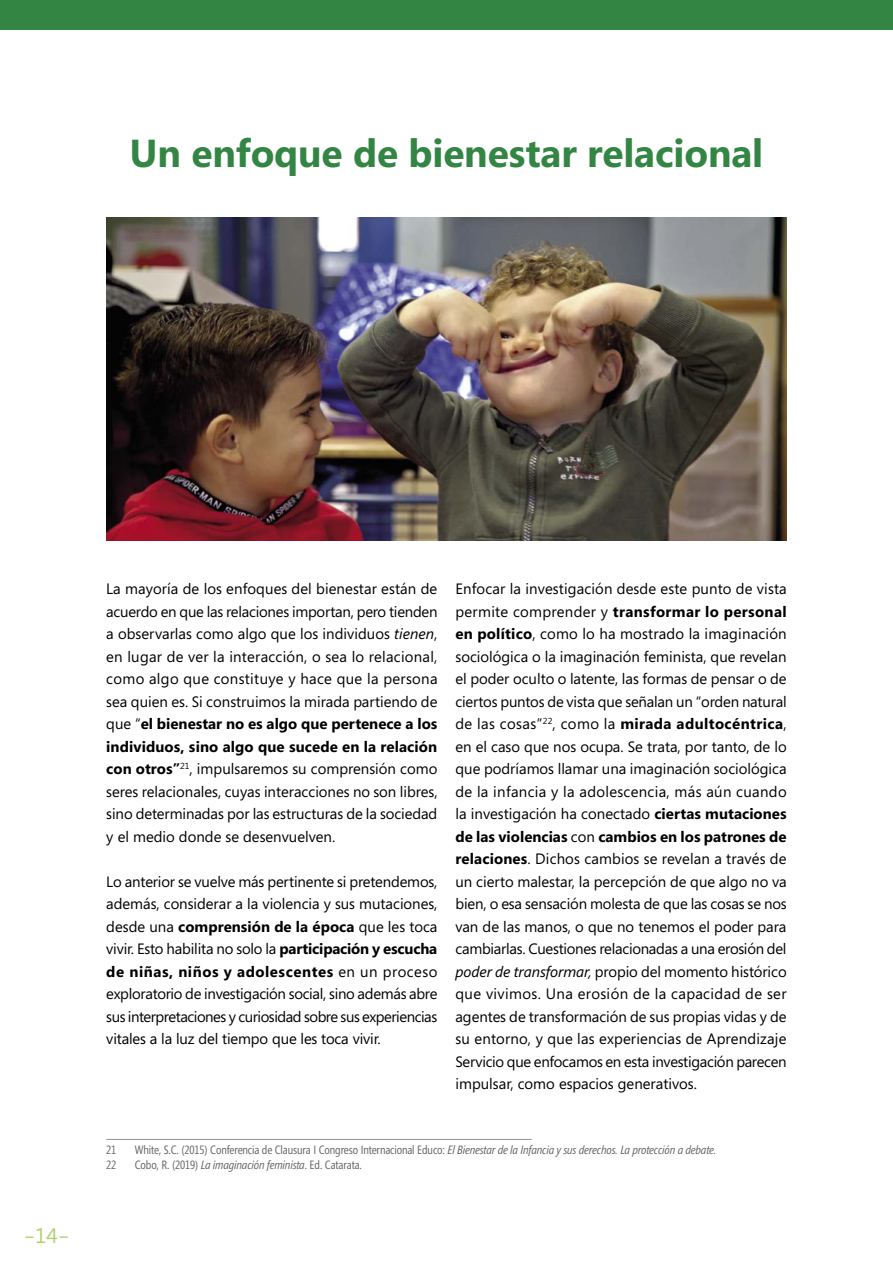
<style>
.page{position:relative;width:893px;height:1263px;background:#fff}
.page>*{position:absolute;margin:0;border:0;box-sizing:border-box;transform-origin:0 0}
.t1{font:700 39px "Segoe";letter-spacing:-.005em;color:#338543}
.t2{font:300 30px "Segoe";color:#afd06e}
.t3{font:15px/22.5px "Segoe";letter-spacing:-.005em;color:#000;text-align:justify}
.t4{font:12px "Segoe Condensed";letter-spacing:-.01em;color:#636363}
.s1{font-weight:400;font-size:21px}
.s2{font-style:italic}
.s3{font-weight:700}
</style>
<div class="page">
<div style="left:0;top:0;width:893px;height:30px;background:#338543"></div>
<hr style="left:106px;top:1139px;width:425px;height:1px;background:#939393">
<img style="left:106px;top:217px;width:681px;height:323px">
<h1 class="t1" style="left:130px;top:125px;width:635px">Un enfoque de bienestar relacional</h1>
<h2 class="t2" style="left:23px;top:1218px;width:48px">-<span class="s1">14</span>-</h2>
<p class="t3" style="left:106px;top:577px;width:333px">La mayoría de los enfoques del bienestar están de acuerdo en que las relaciones importan, pero tienden a observarlas como algo que los individuos <span class="s2">tienen</span>, en lugar de ver la interacción, o sea lo relacional, como algo que constituye y hace que la persona sea quien es. Si construimos la mirada partiendo de que “<span class="s3">el bienestar no es algo que pertenece a los individuos, sino algo que sucede en la relación con otros”</span><sup>21</sup>, impulsaremos su comprensión como seres relacionales, cuyas interacciones no son libres, sino determinadas por las estructuras de la sociedad y el medio donde se desenvuelven.</p>
<p class="t3" style="left:106px;top:870px;width:333px">Lo anterior se vuelve más pertinente si pretendemos, además, considerar a la violencia y sus mutaciones, desde una <span class="s3">comprensión de la época</span> que les toca vivir. Esto habilita no solo la <span class="s3">participación y escucha de niñas, niños y adolescentes</span> en un proceso exploratorio de investigación social, sino además abre sus interpretaciones y curiosidad sobre sus experiencias vitales a la luz del tiempo que les toca vivir.</p>
<p class="t3" style="left:455px;top:577px;width:333px">Enfocar la investigación desde este punto de vista permite comprender y <span class="s3">transformar lo personal en político</span>, como lo ha mostrado la imaginación sociológica o la imaginación feminista, que revelan el poder oculto o latente, las formas de pensar o de ciertos puntos de vista que señalan un “orden natural de las cosas”<sup>22</sup>, como la <span class="s3">mirada adultocéntrica</span>, en el caso que nos ocupa. Se trata, por tanto, de lo que podríamos llamar una imaginación sociológica de la infancia y la adolescencia, más aún cuando la investigación ha conectado <span class="s3">ciertas mutaciones de las violencias</span> con <span class="s3">cambios en los patrones de relaciones</span>. Dichos cambios se revelan a través de un cierto malestar, la percepción de que algo no va bien, o esa sensación molesta de que las cosas se nos van de las manos, o que no tenemos el poder para cambiarlas. Cuestiones relacionadas a una erosión del <span class="s2">poder de transformar,</span> propio del momento histórico que vivimos. Una erosión de la capacidad de ser agentes de transformación de sus propias vidas y de su entorno, y que las experiencias de Aprendizaje Servicio que enfocamos en esta investigación parecen impulsar, como espacios generativos.</p>
<p class="t4" style="left:106px;top:1143px;width:12px">21</p>
<p class="t4" style="left:135px;top:1143px;width:583px">White, S.C. (2015) Conferencia de Clausura I Congreso Internacional Educo: <span class="s2">El Bienestar de la Infancia y sus derechos. La protección a debate.</span></p>
<p class="t4" style="left:106px;top:1158px;width:12px">22</p>
<p class="t4" style="left:135px;top:1158px;width:229px">Cobo, R. (2019) <span class="s2">La imaginación feminista</span>. Ed. Catarata.</p>
</div>
